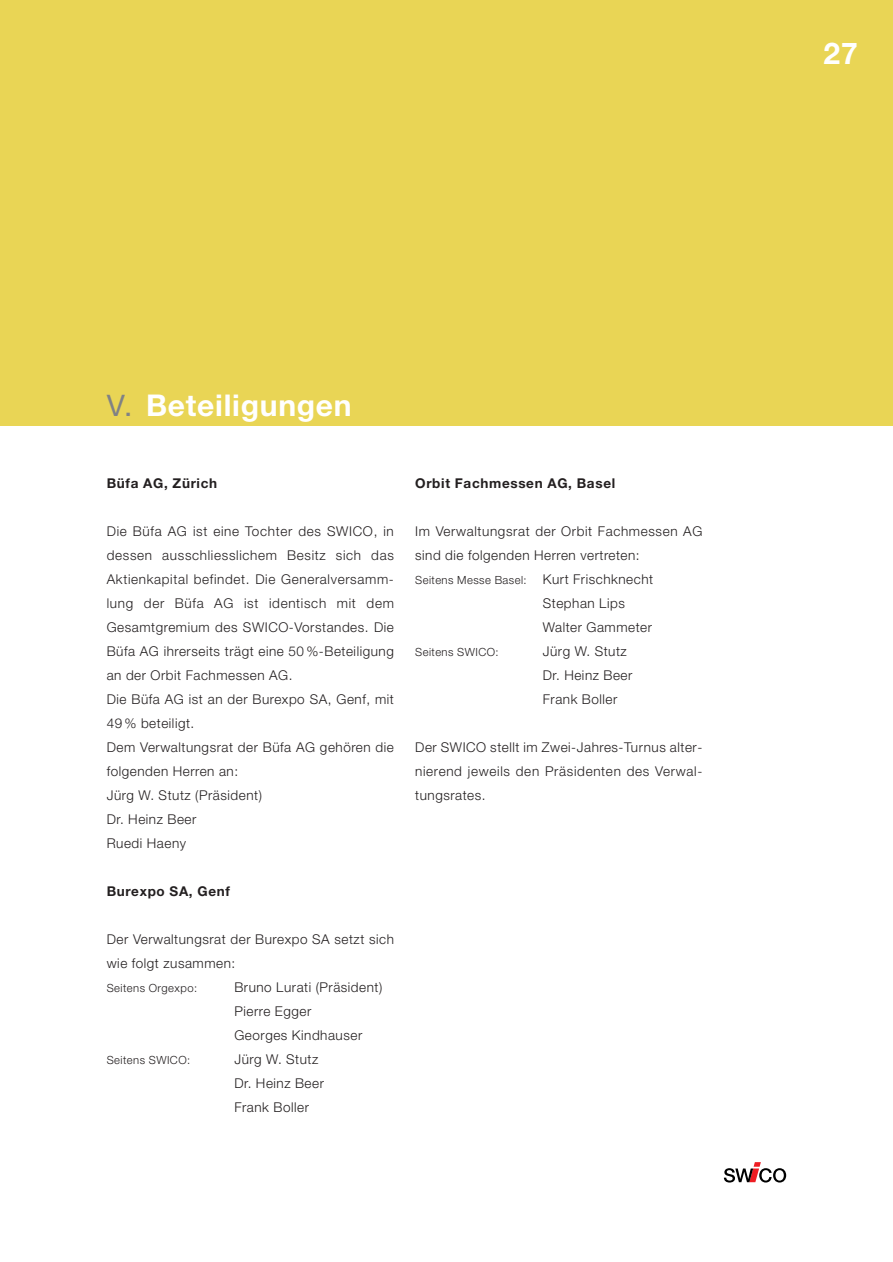
<style>
.page{position:relative;width:893px;height:1262px;background:#fff}
.page>*{position:absolute;margin:0;border:0;box-sizing:border-box;transform-origin:0 0}
.t1{font:700 30px "Helvetica Neue";letter-spacing:.025em;color:#fff}
.t2{font:300 13.5px/24px "Helvetica Neue";letter-spacing:.04em;color:#231f20}
.t3{font:700 13.5px "Helvetica Neue";letter-spacing:.05em;color:#231f20}
.t4{font:300 11.25px "Helvetica Neue";letter-spacing:.04em;color:#231f20}
.s1{font-weight:400;font-size:29.7px;color:#808285}
.s2{font-size:13.5px}
</style>
<div class="page">
<svg style="left:723px;top:1162px;width:63px;height:20px"></svg>
<div style="left:0;top:0;width:892px;height:425px;background:#e9d555"></div>
<h1 class="t1" style="left:823px;top:43px;width:36px">27</h1>
<h1 class="t1" style="left:107px;top:394px;width:246px"><span class="s1">V.</span> Beteiligungen</h1>
<p class="t3" style="left:107px;top:478px;width:112px">Büfa AG, Zürich</p>
<p class="t2" style="left:107px;top:520px;width:289px">Die Büfa AG ist eine Tochter des SWICO, in dessen ausschliesslichem Besitz sich das<br>Aktienkapital befindet. Die Generalversamm&shy;lung der Büfa AG ist identisch mit dem<br>Gesamtgremium des SWICO-Vorstandes. Die<br>Büfa AG ihrerseits trägt eine 50 %-Beteiligung an der Orbit Fachmessen AG.<br>Die Büfa AG ist an der Burexpo SA, Genf, mit<br>49% beteiligt.<br>Dem Verwaltungsrat der Büfa AG gehören die folgenden Herren an:<br>Jürg W. Stutz (Präsident)<br>Dr. Heinz Beer<br>Ruedi Haeny</p>
<p class="t3" style="left:107px;top:886px;width:125px">Burexpo SA, Genf</p>
<p class="t2" style="left:107px;top:928px;width:289px">Der Verwaltungsrat der Burexpo SA setzt sich wie folgt zusammen:</p>
<p class="t4" style="left:107px;top:984px;width:92px">Seitens Orgexpo:</p>
<p class="t2" style="left:234px;top:976px;width:149px">Bruno Lurati (Präsident)<br>Pierre Egger<br>Georges Kindhauser</p>
<p class="t4" style="left:107px;top:1056px;width:85px">Seitens SWICO:</p>
<p class="t2" style="left:234px;top:1048px;width:91px">Jürg W. Stutz<br>Dr. Heinz Beer<br>Frank Boller</p>
<p class="t3" style="left:415px;top:478px;width:201px">Orbit Fachmessen AG, Basel</p>
<p class="t2" style="left:415px;top:520px;width:289px">Im Verwaltungsrat der Orbit Fachmessen AG sind die folgenden Herren vertreten:</p>
<p class="t4" style="left:415px;top:576px;width:239px">Seitens Messe Basel: <span class="s2">Kurt Frischknecht</span></p>
<p class="t2" style="left:543px;top:592px;width:111px">Stephan Lips<br>Walter Gammeter</p>
<p class="t4" style="left:415px;top:648px;width:85px">Seitens SWICO:</p>
<p class="t2" style="left:543px;top:640px;width:91px">Jürg W. Stutz<br>Dr. Heinz Beer<br>Frank Boller</p>
<p class="t2" style="left:415px;top:736px;width:289px;text-align:justify">Der SWICO stellt im Zwei-Jahres-Turnus alter&shy;nierend jeweils den Präsidenten des Verwal&shy;tungsrates.</p>
</div>
